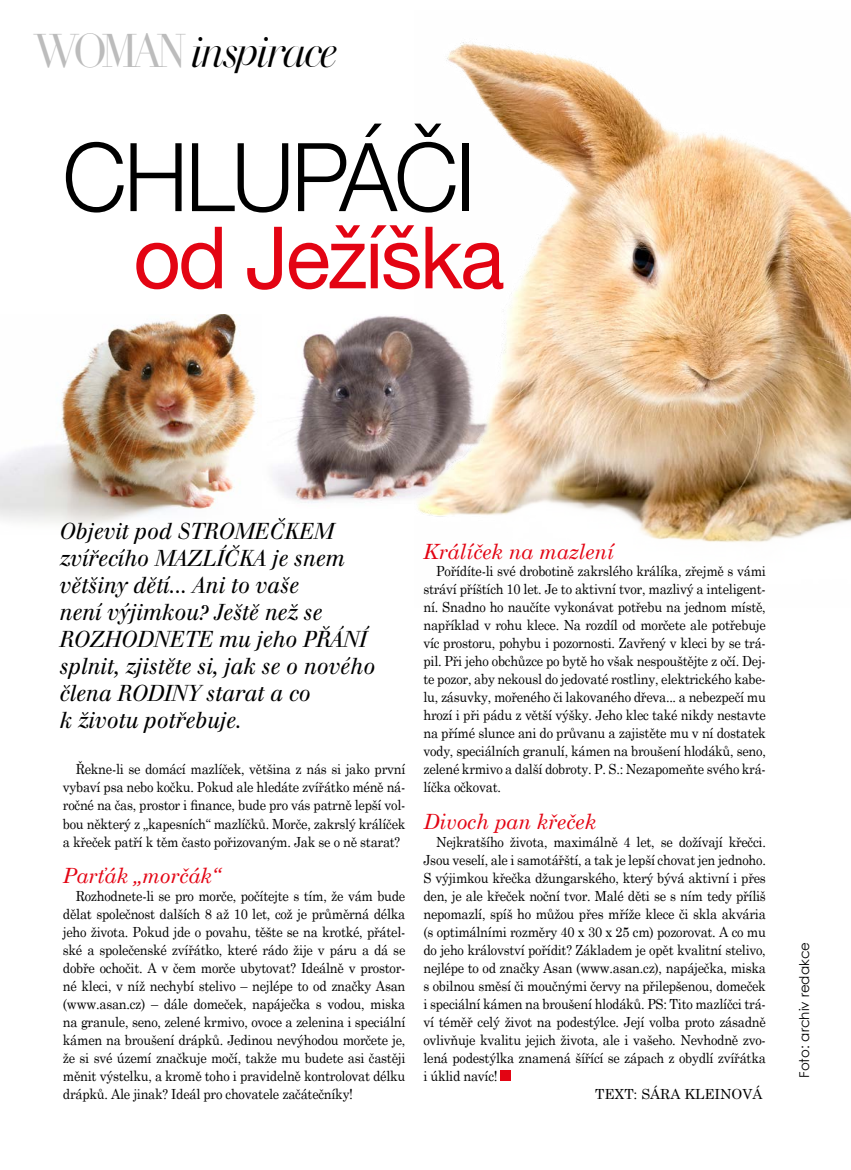
<style>
.page{position:relative;width:851px;height:1170px;background:#fff}
.page>*{position:absolute;margin:0;border:0;box-sizing:border-box;transform-origin:0 0}
.t1{font:300 94.95px "Helvetica Neue LT Pro";letter-spacing:-.03em;color:#000;scale:.96 1}
.t2{font:86.1px "Helvetica Neue LT Pro";letter-spacing:-.03em;color:#e30413;scale:.96 1}
.t3{font:italic 42px "Woman 2011";letter-spacing:-.05em;color:#000;scale:.91 1}
.t4{font:italic 700 22.5px/27px "Woman 2011";color:#000;scale:.93 1}
.t5{font:italic 21px "Century Schoolbook";color:#e30413}
.t6{font:13.95px/18px "Century Schoolbook";letter-spacing:-.02em;color:#000;text-align:justify;scale:.92 1}
.t7{font:13.95px "Century Schoolbook";color:#000}
.t8{font:13.5px "Century Gothic";color:#000}
.s1{font-family:"Perfect Woman Headline";font-style:normal;font-size:46.5px;color:#bcbcbc}
</style>
<div class="page">
<img style="left:0;top:315px;width:256px;height:210px">
<img style="left:274px;top:316px;width:140px;height:187px">
<div style="left:500px;top:1070px;width:10px;height:10px;background:#e30413"></div>
<img style="left:414px;top:42px;width:436px;height:500px">
<h3 class="t3" style="left:37px;top:26px;width:331px"><span class="s1">WOMAN</span> inspirace</h3>
<h1 class="t1" style="left:62px;top:119px;width:432px">CHLUPÁČI</h1>
<h2 class="t2" style="left:133px;top:206px;width:388px">od Ježíška</h2>
<h3 class="t4" style="left:60px;top:517px;width:340px">Objevit pod stromečkem zvířecího mazlíčka je snem většiny dětí... Ani to vaše<br>není výjimkou? Ještě než se rozhodnete mu jeho přání splnit, zjistěte si, jak se o nového člena rodiny starat a co<br>k životu potřebuje.</h3>
<p class="t6" style="left:63px;top:759px;width:374px;text-indent:13px">Řekne-li se domácí mazlíček, většina z nás si jako první vybaví psa nebo kočku. Pokud ale hledáte zvířátko méně ná&shy;ročné na čas, prostor i finance, bude pro vás patrně lepší vol&shy;bou některý z „kapesních“ mazlíčků. Morče, zakrslý králíček a křeček patří k těm často pořizovaným. Jak se o ně starat?</p>
<h3 class="t5" style="left:63px;top:859px;width:159px">Parťák „morčák“</h3>
<p class="t6" style="left:63px;top:885px;width:374px;text-indent:13px">Rozhodnete-li se pro morče, počítejte s tím, že vám bude dělat společnost dalších 8 až 10 let, což je průměrná délka jeho života. Pokud jde o povahu, těšte se na krotké, přátel&shy;ské a společenské zvířátko, které rádo žije v páru a dá se dobře ochočit. A v čem morče ubytovat? Ideálně v prostor&shy;né kleci, v níž nechybí stelivo – nejlépe to od značky Asan (www.asan.cz) – dále domeček, napáječka s vodou, miska na granule, seno, zelené krmivo, ovoce a zelenina i speciální kámen na broušení drápků. Jedinou nevýhodou morčete je, že si své území značkuje močí, takže mu budete asi častěji měnit výstelku, a kromě toho i pravidelně kontrolovat délku drápků. Ale jinak? Ideál pro chovatele začátečníky!</p>
<h3 class="t5" style="left:423px;top:535px;width:192px">Králíček na mazlení</h3>
<p class="t6" style="left:423px;top:561px;width:374px;text-indent:13px">Pořídíte-li své drobotině zakrslého králíka, zřejmě s vámi stráví příštích 10 let. Je to aktivní tvor, mazlivý a inteligent&shy;ní. Snadno ho naučíte vykonávat potřebu na jednom místě, například v rohu klece. Na rozdíl od morčete ale potřebuje víc prostoru, pohybu i pozornosti. Zavřený v kleci by se trá&shy;pil. Při jeho obchůzce po bytě ho však nespouštějte z očí. Dej&shy;te pozor, aby nekousl do jedovaté rostliny, elektrického kabe&shy;lu, zásuvky, mořeného či lakovaného dřeva... a nebezpečí mu hrozí i při pádu z větší výšky. Jeho klec také nikdy nestavte na přímé slunce ani do průvanu a zajistěte mu v ní dostatek vody, speciálních granulí, kámen na broušení hlodáků, seno, zelené krmivo a další dobroty. P. S.: Nezapomeňte svého krá&shy;líčka očkovat.</p>
<h3 class="t5" style="left:423px;top:805px;width:174px">Divoch pan křeček</h3>
<p class="t6" style="left:436px;top:831px;width:360px">Nejkratšího života, maximálně 4 let, se dožívají křečci.</p>
<p class="t6" style="left:423px;top:849px;width:373px">Jsou veselí, ale i samotářští, a tak je lepší chovat jen jednoho.</p>
<p class="t6" style="left:423px;top:867px;width:374px">S výjimkou křečka džungarského, který bývá aktivní i přes</p>
<p class="t6" style="left:423px;top:885px;width:374px">den, je ale křeček noční tvor. Malé děti se s ním tedy příliš</p>
<p class="t6" style="left:423px;top:903px;width:374px">nepomazlí, spíš ho můžou přes mříže klece či skla akvária</p>
<p class="t6" style="left:423px;top:921px;width:373px">(s optimálními rozměry 40 x 30 x 25 cm) pozorovat. A co mu</p>
<p class="t6" style="left:423px;top:939px;width:373px">do jeho království pořídit? Základem je opět kvalitní stelivo,</p>
<p class="t6" style="left:423px;top:957px;width:374px">nejlépe to od značky Asan (www.asan.cz), napáječka, miska</p>
<p class="t6" style="left:423px;top:975px;width:374px">s obilnou směsí či moučnými červy na přilepšenou, domeček</p>
<p class="t6" style="left:423px;top:993px;width:373px">i speciální kámen na broušení hlodáků. PS: Tito mazlíčci trá-</p>
<p class="t6" style="left:423px;top:1011px;width:373px">ví téměř celý život na podestýlce. Její volba proto zásadně</p>
<p class="t6" style="left:423px;top:1029px;width:373px">ovlivňuje kvalitu jejich života, ale i vašeho. Nevhodně zvo-</p>
<p class="t6" style="left:423px;top:1047px;width:373px">lená podestýlka znamená šířící se zápach z obydlí zvířátka</p>
<p class="t6" style="left:423px;top:1065px;width:82px">i úklid navíc!</p>
<p class="t7" style="left:595px;top:1081px;width:167px">Text : Sára Kleinová</p>
<p class="t8" style="left:794px;top:1077px;width:138px;rotate:-90deg">Foto: archiv redakce</p>
</div>
